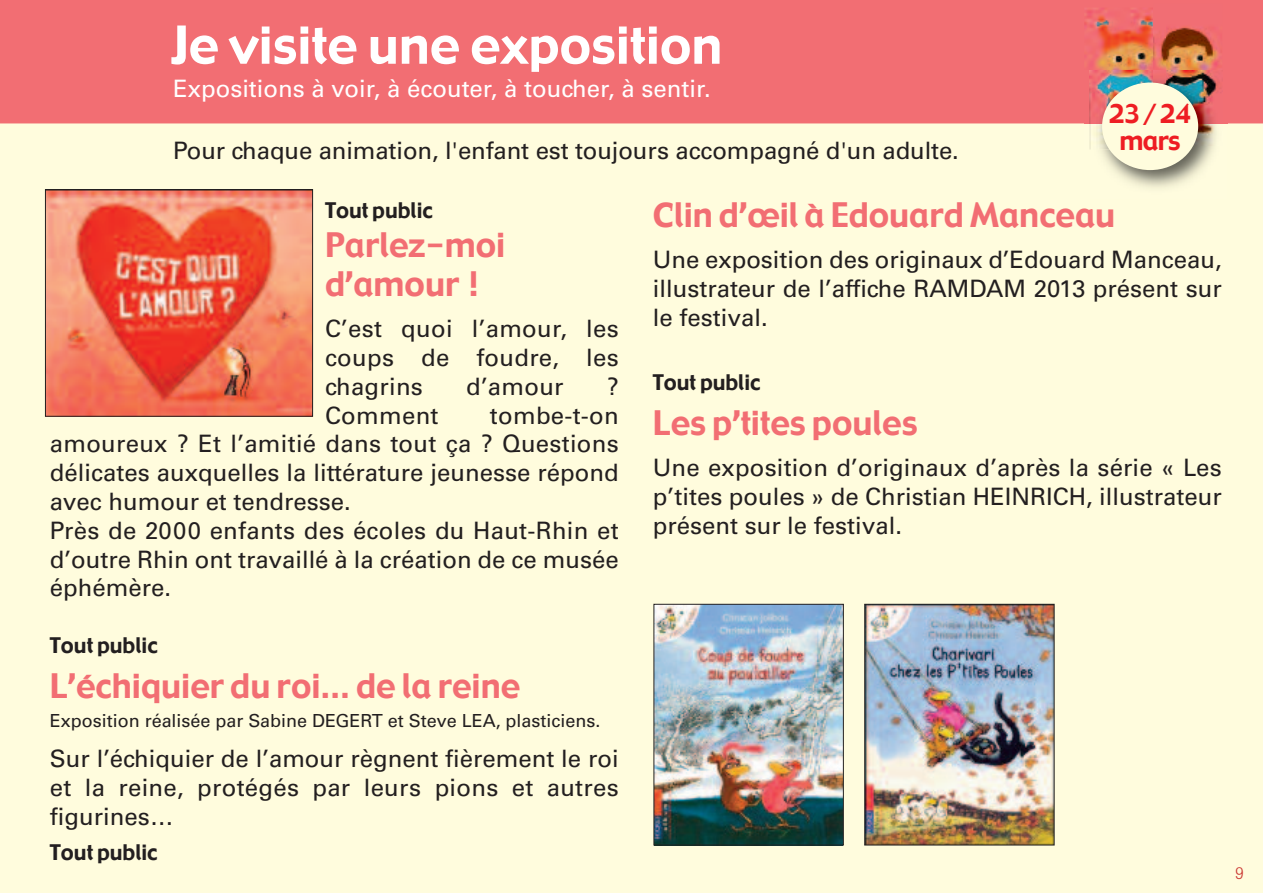
<style>
.page{position:relative;width:1263px;height:893px;background:#fffcdd}
.page>*{position:absolute;margin:0;border:0;box-sizing:border-box;transform-origin:0 0}
.t1{font:51px "Gadget";color:#fff}
.t2{font:33px/39px "Gadget";color:#f26e73}
.t3{font:25.8px/26.7px "Gadget";letter-spacing:-.03em;color:#ee1d23;text-align:center}
.t4{font:24px/28.8px "Univers";color:#231f20;text-align:justify}
.t5{font:24px "Univers";color:#fff}
.t6{font:21px "Gadget";color:#231f20}
.t7{font:18px "Univers";color:#231f20}
.t8{font:300 18px "Imago";color:#ca3631}
</style>
<div class="page">
<div style="left:0;top:0;width:1263px;height:123px;background:#f26e73"></div>
<img style="left:1084px;top:70px;width:5px;height:54px">
<img style="left:1084px;top:8px;width:69px;height:62px">
<img style="left:1153px;top:4px;width:69px;height:119px">
<img style="left:1089px;top:123px;width:138px;height:65px">
<img style="left:1222px;top:70px;width:5px;height:53px">
<img style="left:1090px;top:123px;width:19px;height:26px">
<img style="left:1090px;top:70px;width:63px;height:53px">
<div style="left:1102px;top:83px;width:96px;height:87px;background:#fffcdd;border-radius:50%"></div>
<img style="left:47px;top:191px;width:264px;height:224px">
<div style="left:45px;top:189px;width:268px;height:228px;border:1px solid #231f20"></div>
<img style="left:655px;top:606px;width:187px;height:237px">
<div style="left:653px;top:604px;width:191px;height:241px;border:1px solid #231f20"></div>
<img style="left:866px;top:606px;width:186px;height:237px">
<div style="left:864px;top:604px;width:190px;height:241px;border:1px solid #231f20"></div>
<h1 class="t1" style="left:170px;top:13px;width:554px">Je visite une exposition</h1>
<p class="t5" style="left:173px;top:80px;width:539px">Expositions à voir, à écouter, à toucher, à sentir.</p>
<p class="t3" style="left:1109px;top:100px;width:83px">23/24 mars</p>
<p class="t4" style="left:173px;top:138px;width:787px">Pour chaque animation, l'enfant est toujours accompagné d'un adulte.</p>
<p class="t6" style="left:325px;top:197px;width:109px">Tout public</p>
<h2 class="t2" style="left:325px;top:225px;width:182px">Parlez-moi d’amour !</h2>
<p class="t4" style="left:325px;top:316px;width:295px">C’est quoi l’amour, les coups de foudre, les chagrins</p>
<h2 class="t2" style="left:653px;top:195px;width:464px">Clin d’œil à Edouard Manceau</h2>
<p class="t4" style="left:653px;top:247px;width:570px">Une exposition des originaux d’Edouard Manceau, illustrateur de l’affiche RAMDAM 2013 présent sur le festival.</p>
<p class="t6" style="left:653px;top:369px;width:109px">Tout public</p>
<h2 class="t2" style="left:653px;top:403px;width:266px">Les p’tites poules</h2>
<p class="t4" style="left:653px;top:455px;width:570px">Une exposition d’originaux d’après la série « Les p’tites poules » de Christian HEINRICH, illustrateur présent sur le festival.</p>
<p class="t4" style="left:466px;top:374px;width:99px">d’amour</p>
<p class="t4" style="left:607px;top:374px;width:13px">?</p>
<p class="t4" style="left:325px;top:403px;width:115px">Comment</p>
<p class="t4" style="left:50px;top:403px;width:570px;text-align:left;text-indent:440px">tombe-t-on amoureux ? Et l’amitié dans tout ça ? Questions délicates auxquelles la littérature jeunesse répond avec humour et tendresse.<br>Près de 2000 enfants des écoles du Haut-Rhin et d’outre Rhin ont travaillé à la création de ce musée éphémère.</p>
<p class="t6" style="left:50px;top:632px;width:109px">Tout public</p>
<h2 class="t2" style="left:50px;top:666px;width:472px">L’échiquier du roi… de la reine</h2>
<p class="t7" style="left:50px;top:714px;width:552px">Exposition réalisée par Sabine DEGERT et Steve LEA, plasticiens.</p>
<p class="t4" style="left:50px;top:746px;width:570px">Sur l’échiquier de l’amour règnent fièrement le roi et la reine, protégés par leurs pions et autres figurines…</p>
<p class="t6" style="left:50px;top:839px;width:109px">Tout public</p>
<p class="t8" style="left:1235px;top:866px;width:10px">9</p>
</div>
